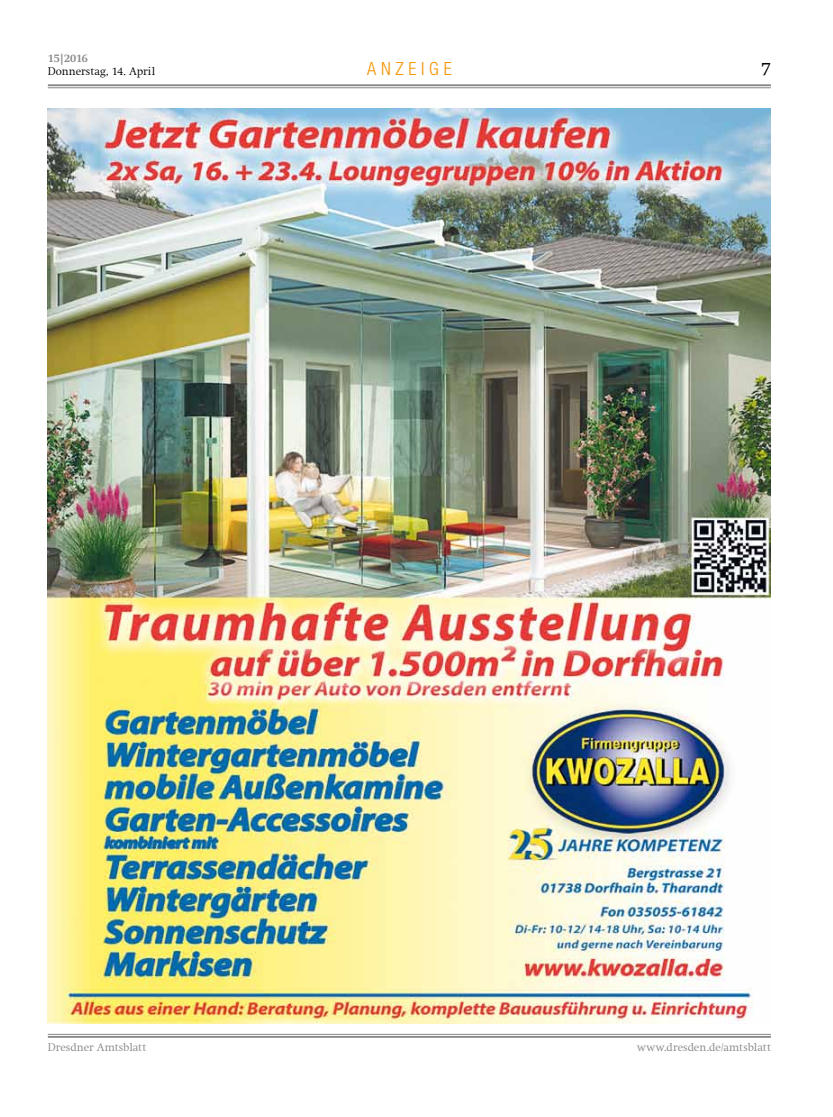
<style>
.page{position:relative;width:833px;height:1117px;background:#fff}
.page>*{position:absolute;margin:0;border:0;box-sizing:border-box;transform-origin:0 0}
.t1{font:300 18.75px "Swift Com";color:#000}
.t2{font:300 condensed 18.12px "Helvetica Neue";color:#f39400}
.t3{font:300 11.25px "Swift Com";letter-spacing:.005em;color:#87888a}
.t4{font:300 11.25px "Swift Com";letter-spacing:.005em;color:#000}
.t5{font:700 11.25px "Swift Com";letter-spacing:-.015em;color:#87888a}
</style>
<div class="page">
<hr style="left:48px;top:87px;width:723px;height:1px;background:#87888a">
<hr style="left:48px;top:84px;width:723px;height:2px;background:#87888a">
<hr style="left:48px;top:1033px;width:723px;height:1px;background:#87888a">
<hr style="left:48px;top:1035px;width:723px;height:2px;background:#87888a">
<img style="left:48px;top:109px;width:723px;height:914px">
<p class="t5" style="left:48px;top:52px;width:42px">15|2016</p>
<p class="t4" style="left:48px;top:65px;width:109px">Donnerstag, 14. April</p>
<h2 class="t2" style="left:367px;top:58px;width:53px">ANZEIGE</h2>
<h1 class="t1" style="left:761px;top:58px;width:12px">7</h1>
<p class="t3" style="left:48px;top:1040px;width:100px">Dresdner Amtsblatt</p>
<p class="t3" style="left:637px;top:1040px;width:135px">www.dresden.de/amtsblatt</p>
</div>
